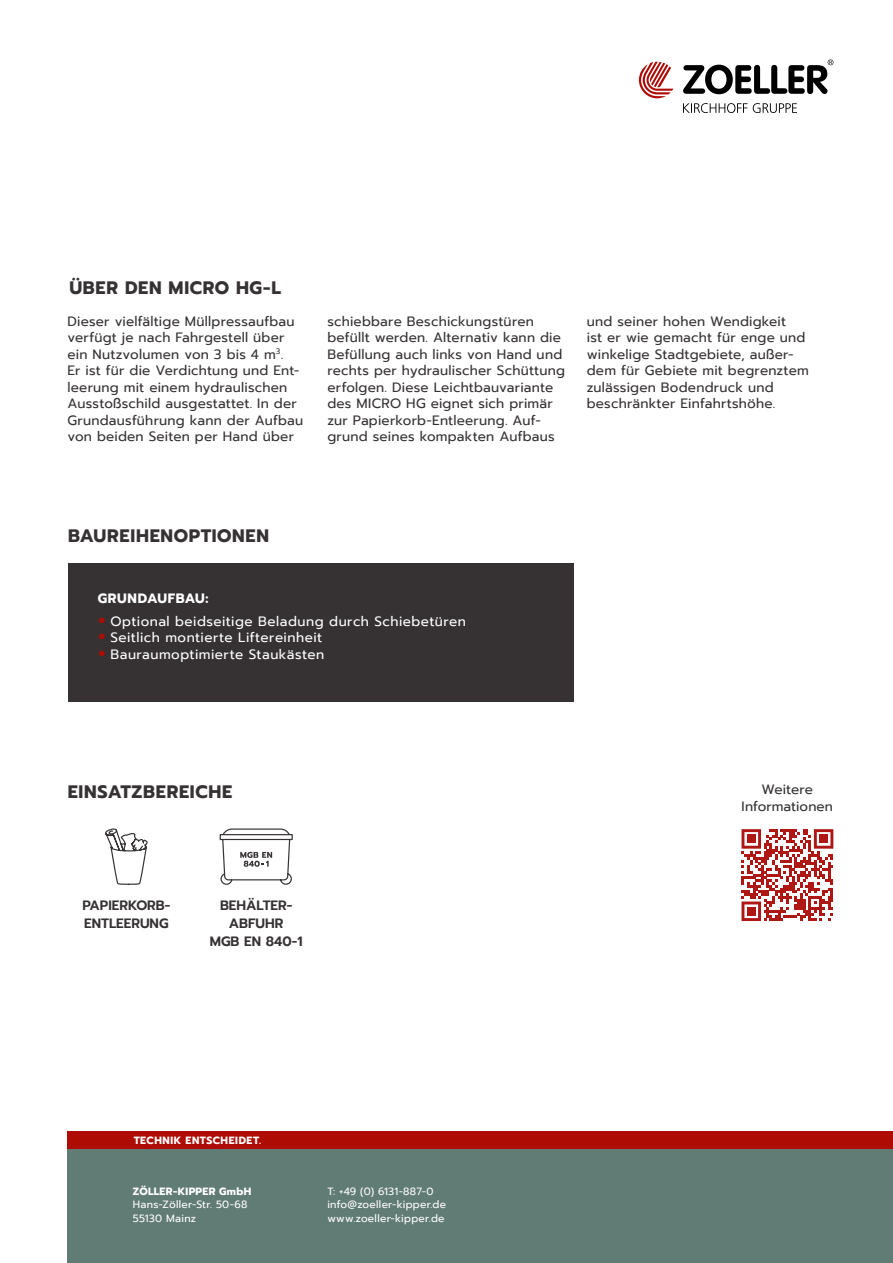
<style>
.page{position:relative;width:893px;height:1263px;background:#fff}
.page>*{position:absolute;margin:0;border:0;box-sizing:border-box;transform-origin:0 0}
.t1{font:700 18px "Prompt";letter-spacing:.04em;color:#363233}
.t2{font:13.5px/16.5px "Prompt";letter-spacing:.015em;color:#363233}
.t3{font:13.5px "Prompt";letter-spacing:.035em;color:#fff}
.t4{font:600 13.5px/18px "Prompt";color:#363233}
.t5{font:700 13.5px "Prompt";letter-spacing:.035em;color:#fff}
.t6{font:10.5px/13.5px "Prompt";letter-spacing:.025em;color:#fff}
.t7{font:700 10.5px "Prompt";letter-spacing:.06em;color:#fff}
.t8{font:700 10.5px "Prompt";letter-spacing:.04em;color:#fff}
.s1{font-size:31.5px;color:#ae0b05}
</style>
<div class="page">
<div style="left:68px;top:563px;width:506px;height:138px;background:#363233"></div>
<div style="left:67px;top:1148px;width:826px;height:115px;background:#617b75"></div>
<div style="left:67px;top:1131px;width:826px;height:17px;background:#ae0b05"></div>
<svg style="left:639px;top:62px;width:34px;height:36px"></svg>
<svg style="left:683px;top:103px;width:114px;height:10px"></svg>
<svg style="left:683px;top:60px;width:150px;height:34px"></svg>
<svg style="left:741px;top:829px;width:92px;height:92px"></svg>
<div style="left:747px;top:835px;width:8px;height:8px;background:#af1715"></div>
<div style="left:819px;top:835px;width:9px;height:8px;background:#af1715"></div>
<div style="left:747px;top:907px;width:8px;height:8px;background:#af1715"></div>
<svg style="left:105px;top:828px;width:43px;height:57px"></svg>
<svg style="left:219px;top:828px;width:74px;height:57px"></svg>
<h1 class="t1" style="left:69px;top:274px;width:213px">ÜBER DEN MICRO HG-L</h1>
<p class="t2" style="left:67px;top:313px;width:237px">Dieser vielfältige Müllpressaufbau verfügt je nach Fahrgestell über ein Nutzvolumen von 3 bis 4 m<sup>3</sup>.<br>Er ist für die Verdichtung und Ent&shy;leerung mit einem hydraulischen Ausstoßschild ausgestattet. In der Grundausführung kann der Aufbau von beiden Seiten per Hand über</p>
<p class="t2" style="left:327px;top:313px;width:239px">schiebbare Beschickungstüren befüllt werden. Alternativ kann die Befüllung auch links von Hand und rechts per hydraulischer Schüttung erfolgen. Diese Leichtbauvariante des MICRO HG eignet sich primär zur Papierkorb-Entleerung. Auf&shy;grund -seines kompakten Aufbaus</p>
<p class="t2" style="left:587px;top:313px;width:223px">und seiner hohen Wendigkeit<br>ist er wie -gemacht für enge und -winkelige Stadtgebiete, außer&shy;dem für -Gebiete mit begrenztem zulässigen Bodendruck und beschränkter Einfahrtshöhe.</p>
<h1 class="t1" style="left:68px;top:522px;width:202px">BAUREIHENOPTIONEN</h1>
<p class="t5" style="left:98px;top:588px;width:112px">GRUNDAUFBAU:</p>
<p class="t3" style="left:98px;top:611px;width:370px"><span class="s1">•</span> Optional beidseitige Beladung durch Schiebetüren</p>
<p class="t3" style="left:98px;top:628px;width:226px"><span class="s1">•</span> Seitlich montierte Liftereinheit</p>
<p class="t3" style="left:98px;top:644px;width:228px"><span class="s1">•</span> Bauraumoptimierte Staukästen</p>
<h1 class="t1" style="left:68px;top:778px;width:166px">EINSATZBEREICHE</h1>
<p class="t4" style="left:82px;top:896px;width:89px">PAPIERKORB-<br>ENTLEERUNG</p>
<p class="t4" style="left:210px;top:896px;width:94px;text-align:center">BEHÄLTER-<br>ABFUHR<br>MGB EN 840-1</p>
<p class="t2" style="left:742px;top:781px;width:93px;text-align:center">Weitere<br>Informationen</p>
<p class="t7" style="left:134px;top:1132px;width:129px">TECHNIK ENTSCHEIDET.</p>
<p class="t8" style="left:133px;top:1183px;width:120px">ZÖLLER-KIPPER GmbH</p>
<p class="t6" style="left:133px;top:1198px;width:116px">Hans-Zöller-Str. 50-68<br>55130 Mainz</p>
<p class="t6" style="left:327px;top:1184px;width:120px">T: +49 (0) 6131-887-0 info@zoeller-kipper.de www.zoeller-kipper.de</p>
</div>
